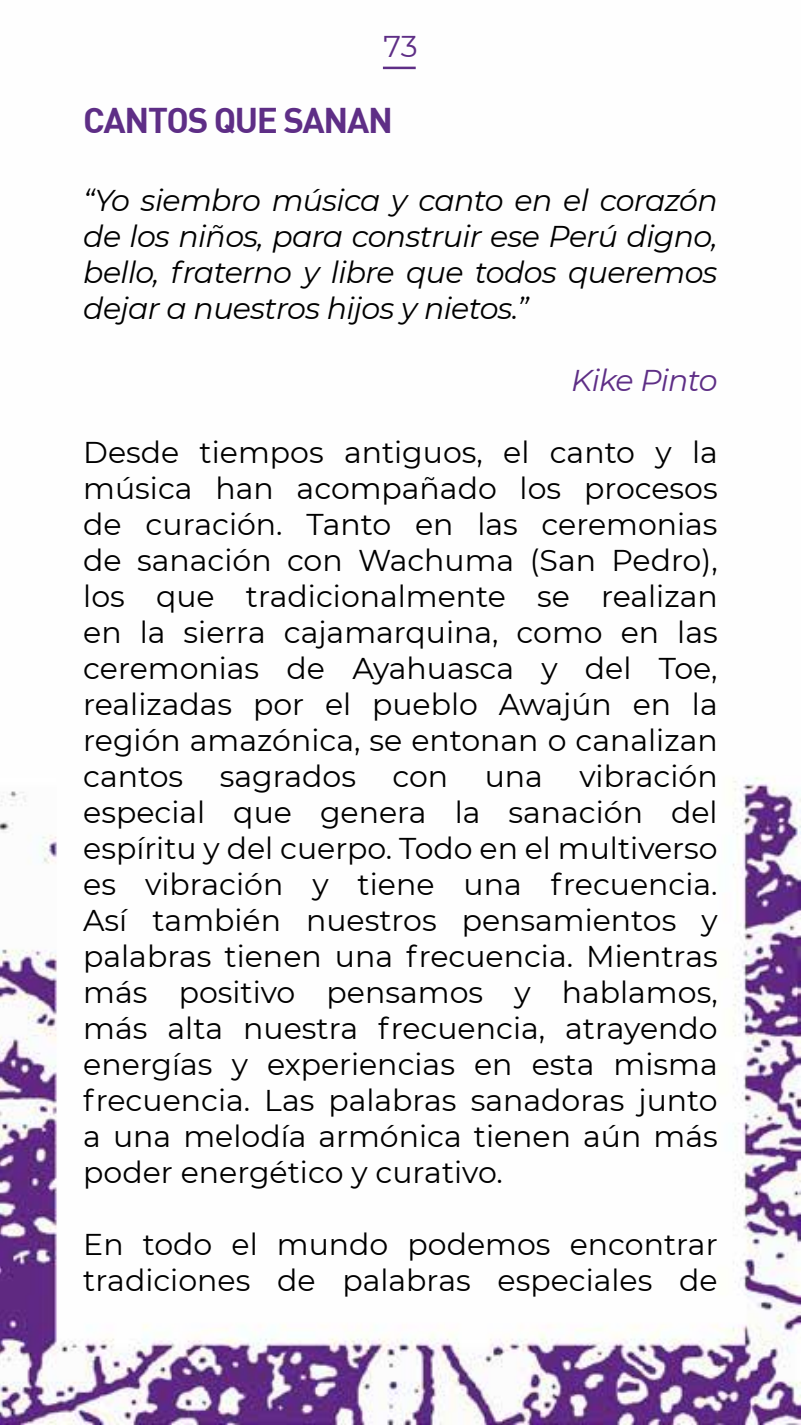
<style>
.page{position:relative;width:801px;height:1425px;background:#fff}
.page>*{position:absolute;margin:0;border:0;box-sizing:border-box;transform-origin:0 0}
.t1{font:700 35px "DIN";letter-spacing:-.04em;color:#5e2e86}
.t2{font:30px/36px "Montserrat";color:#000;text-align:justify}
.t3{font:italic 30px/36px "Montserrat";letter-spacing:-.02em;color:#000;text-align:justify}
.t4{font:italic 30px "Montserrat";letter-spacing:-.03em;color:#5e2e86}
.t5{font:30px "Montserrat";color:#5e2e86}
</style>
<div class="page">
<img style="left:0;top:66px;width:801px;height:1358px">
<hr style="left:383px;top:67px;width:33px;height:2px;background:#5e2e86">
<p class="t5" style="left:383px;top:26px;width:36px">73</p>
<p class="t1" style="left:83px;top:97px;width:311px">CANTOS QUE SANAN</p>
<p class="t3" style="left:83px;top:181px;width:636px">“Yo siembro música y canto en el corazón de los niños, para construir ese Perú digno, bello, fraterno y libre que todos queremos dejar a nuestros hijos y nietos.”</p>
<p class="t4" style="left:571px;top:360px;width:148px">Kike Pinto</p>
<p class="t2" style="left:83px;top:433px;width:636px">Desde tiempos antiguos, el canto y la música han acompañado los procesos de curación. Tanto en las ceremonias de sanación con Wachuma (San Pedro), los que tradicionalmente se realizan en la sierra cajamarquina, como en las ceremonias de Ayahuasca y del Toe, realizadas por el pueblo Awajún en la región amazónica, se entonan o canalizan cantos sagrados con una vibración especial que genera la sanación del espíritu y del cuerpo. Todo en el multiverso es vibración y tiene una frecuencia.<br>Así también nuestros pensamientos y palabras tienen una frecuencia. Mientras más positivo pensamos y hablamos, más alta nuestra frecuencia, atrayendo energías y experiencias en esta misma frecuencia. Las palabras sanadoras junto a una melodía armónica tienen aún más poder energético y curativo.</p>
<p class="t2" style="left:83px;top:1225px;width:636px">En todo el mundo podemos encontrar tradiciones de palabras especiales de</p>
</div>
